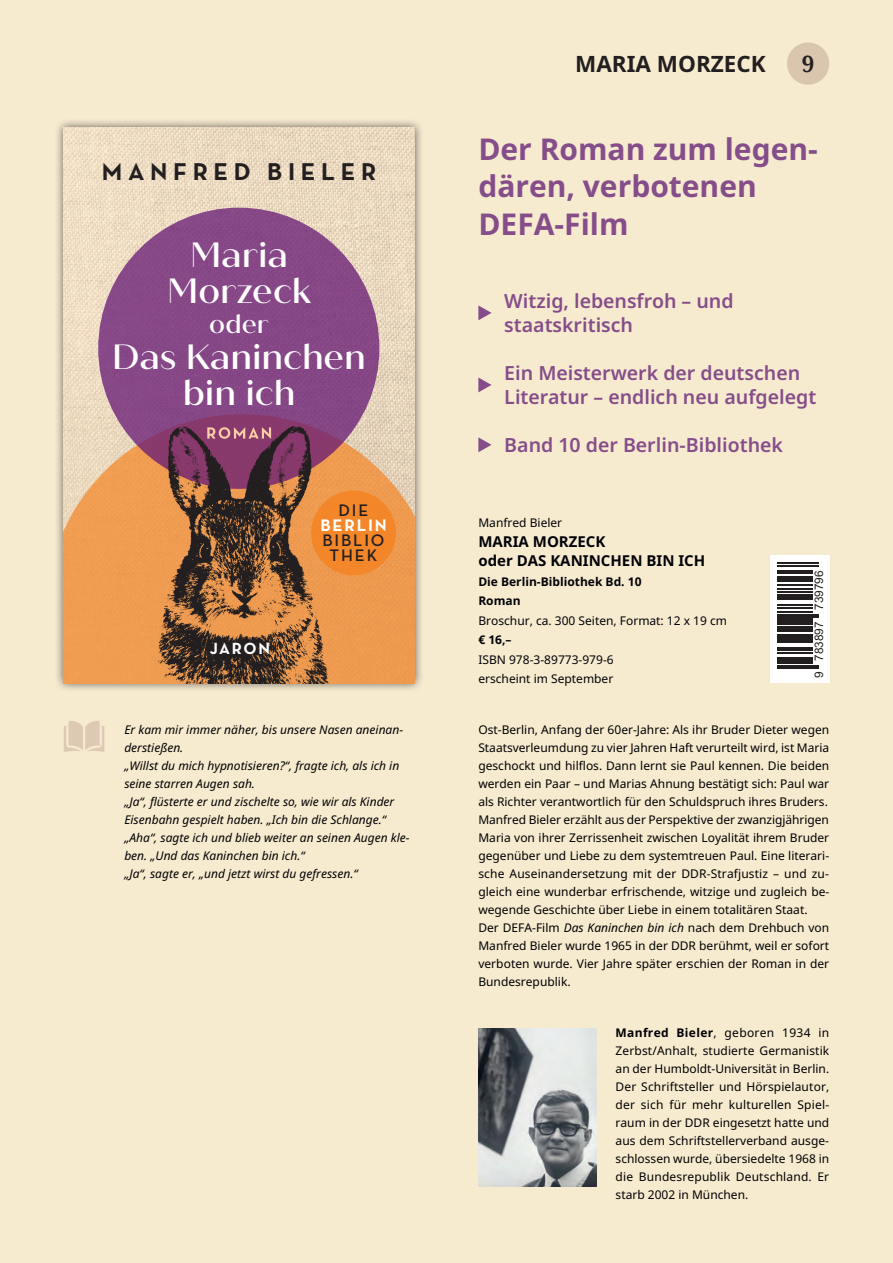
<style>
.page{position:relative;width:893px;height:1263px;background:#f6eacf}
.page>*{position:absolute;margin:0;border:0;box-sizing:border-box;transform-origin:0 0}
.t1{font:500 35.1px/36.2px "Quiche Sans";color:#fff;text-align:center}
.t2{font:700 30px/37.5px "Noto Sans";color:#854d8a}
.t3{font:500 25.8px "Quiche Sans";color:#fff}
.t4{font:700 24.75px "Neutra Text TF";letter-spacing:.23em;color:#231f20}
.t5{font:700 22.5px "Noto Sans";color:#231f20}
.t6{font:700 22.5px "Noto Serif";color:#231f20}
.t7{font:600 19.5px/24px "Noto Sans";color:#854d8a}
.t8{font:600 16.95px/15.1px "Neutra Text TF";letter-spacing:.11em;color:#231f20;text-align:center}
.t9{font:700 16.95px "Neutra Text TF";letter-spacing:.105em;color:#fff}
.t10{font:700 16.5px "Neutra Text TF";letter-spacing:.1em;color:#fff}
.t11{font:700 15px/19.5px "Noto Sans";color:#000208}
.t12{font:12px/18px "Noto Sans";color:#000002}
.t13{font:italic 12px/18px "Noto Sans";color:#000002}
.t14{font:12px/19.5px "Noto Sans";color:#000208}
.t15{font:700 12px/19.5px "Noto Sans";color:#000208}
.t16{font:11.85px "Arial";color:#231f20}
.s1{font-style:italic}
.s2{font-weight:700}
</style>
<div class="page">
<div style="left:787px;top:43px;width:42px;height:42px;background:#dac5af;border-radius:50%"></div>
<div style="left:54px;top:118px;width:370px;height:574px;background:#231f20;opacity:.75"></div>
<img style="left:64px;top:128px;width:350px;height:286px">
<svg style="left:64px;top:414px;width:351px;height:269px;background:#eda868"></svg>
<div style="left:98px;top:208px;width:281px;height:281px;background:#874887;border-radius:50%"></div>
<img style="left:158px;top:408px;width:227px;height:275px">
<svg style="left:207px;top:427px;width:64px;height:12px"></svg>
<div style="left:311px;top:491px;width:85px;height:84px;background:#f38629;border-radius:50%"></div>
<img style="left:478px;top:1028px;width:118px;height:158px">
<svg style="left:64px;top:721px;width:40px;height:31px"></svg>
<svg style="left:478px;top:305px;width:13px;height:15px"></svg>
<svg style="left:478px;top:377px;width:13px;height:15px"></svg>
<svg style="left:478px;top:437px;width:13px;height:15px"></svg>
<svg style="left:770px;top:555px;width:60px;height:128px;background:#d9d8d8"></svg>
<hr style="left:777px;top:667px;width:41px;height:1px;background:#231f20">
<hr style="left:777px;top:665px;width:41px;height:1px;background:#231f20">
<hr style="left:777px;top:660px;width:35px;height:4px;background:#231f20">
<hr style="left:777px;top:657px;width:35px;height:2px;background:#231f20">
<hr style="left:777px;top:653px;width:35px;height:1px;background:#231f20">
<hr style="left:777px;top:649px;width:35px;height:1px;background:#231f20">
<hr style="left:777px;top:647px;width:35px;height:1px;background:#231f20">
<hr style="left:777px;top:642px;width:35px;height:1px;background:#231f20">
<hr style="left:777px;top:638px;width:35px;height:3px;background:#231f20">
<hr style="left:777px;top:634px;width:35px;height:3px;background:#231f20">
<hr style="left:777px;top:631px;width:35px;height:1px;background:#231f20">
<hr style="left:777px;top:626px;width:35px;height:3px;background:#231f20">
<hr style="left:777px;top:622px;width:35px;height:3px;background:#231f20">
<hr style="left:777px;top:618px;width:35px;height:3px;background:#231f20">
<hr style="left:777px;top:616px;width:41px;height:1px;background:#231f20">
<hr style="left:777px;top:614px;width:41px;height:1px;background:#231f20">
<hr style="left:777px;top:612px;width:35px;height:1px;background:#231f20">
<hr style="left:777px;top:607px;width:35px;height:1px;background:#231f20">
<hr style="left:777px;top:604px;width:35px;height:1px;background:#231f20">
<hr style="left:777px;top:598px;width:35px;height:1px;background:#231f20">
<hr style="left:777px;top:594px;width:35px;height:3px;background:#231f20">
<hr style="left:777px;top:592px;width:35px;height:1px;background:#231f20">
<hr style="left:777px;top:588px;width:35px;height:1px;background:#231f20">
<hr style="left:777px;top:584px;width:35px;height:1px;background:#231f20">
<hr style="left:777px;top:578px;width:35px;height:4px;background:#231f20">
<hr style="left:777px;top:576px;width:35px;height:1px;background:#231f20">
<hr style="left:777px;top:573px;width:35px;height:1px;background:#231f20">
<hr style="left:777px;top:571px;width:35px;height:1px;background:#231f20">
<hr style="left:777px;top:565px;width:41px;height:1px;background:#231f20">
<hr style="left:777px;top:563px;width:41px;height:1px;background:#231f20">
<h3 class="t4" style="left:102px;top:156px;width:276px">MANFRED BIELER</h3>
<h1 class="t1" style="left:167px;top:237px;width:145px">Maria<br>Morzeck</h1>
<h3 class="t3" style="left:209px;top:309px;width:61px">oder</h3>
<h1 class="t1" style="left:112px;top:339px;width:255px">Das Kaninchen bin ich</h1>
<h3 class="t10" style="left:210px;top:638px;width:62px">JARON</h3>
<h3 class="t8" style="left:338px;top:502px;width:31px">DIE</h3>
<h3 class="t9" style="left:320px;top:515px;width:68px">BERLIN</h3>
<h3 class="t8" style="left:322px;top:532px;width:64px">BIBLIO<br>THEK</h3>
<p class="t13" style="left:124px;top:720px;width:287px">Er kam mir immer näher, bis unsere Nasen aneinan&shy;derstießen.<br>„Willst du mich hypnotisieren?“, fragte ich, als ich in seine starren Augen sah.<br>„Ja“, flüsterte er und zischelte so, wie wir als Kinder Eisenbahn gespielt haben. „Ich bin die Schlange.“ „Aha“, sagte ich und blieb weiter an seinen Augen kle&shy;ben. „Und das Kaninchen bin ich.“<br>„Ja“, sagte er, „und jetzt wirst du gefressen.“</p>
<h3 class="t5" style="left:575px;top:51px;width:192px">MARIA MORZECK</h3>
<h3 class="t6" style="left:802px;top:48px;width:14px">9</h3>
<h2 class="t2" style="left:478px;top:131px;width:341px">Der Roman zum legen&shy;dären, verbotenen<br>DEFA-Film</h2>
<h3 class="t7" style="left:504px;top:289px;width:231px">Witzig, lebensfroh – und staatskritisch</h3>
<h3 class="t7" style="left:504px;top:361px;width:313px">Ein Meisterwerk der deutschen<br>Literatur – endlich neu aufgelegt</h3>
<h3 class="t7" style="left:504px;top:433px;width:280px">Band 10 der Berlin-Bibliothek</h3>
<p class="t14" style="left:478px;top:513px;width:85px">Manfred Bieler</p>
<p class="t11" style="left:478px;top:532px;width:228px">MARIA MORZECK<br>oder DAS KANINCHEN BIN ICH</p>
<p class="t15" style="left:478px;top:572px;width:165px">Die Berlin-Bibliothek Bd. 10<br>Roman</p>
<p class="t14" style="left:478px;top:611px;width:250px">Broschur, ca. 300 Seiten, Format: 12 x 19 cm</p>
<p class="t15" style="left:478px;top:630px;width:35px">€ 16,–</p>
<p class="t14" style="left:478px;top:650px;width:137px">ISBN 978-3-89773-979-6 erscheint im September</p>
<p class="t16" style="left:811px;top:678px;width:109px;rotate:-90deg">9 783897 739796</p>
<p class="t12" style="left:478px;top:720px;width:353px">Ost-Berlin, Anfang der 60er-Jahre: Als ihr Bruder Dieter wegen Staatsverleumdung zu vier Jahren Haft verurteilt wird, ist Maria geschockt und hilflos. Dann lernt sie Paul kennen. Die beiden werden ein Paar – und Marias Ahnung bestätigt sich: Paul war als Richter verantwortlich für den Schuldspruch ihres Bruders.<br>Manfred Bieler erzählt aus der Perspektive der zwanzigjährigen Maria von ihrer Zerrissenheit zwischen Loyalität ihrem Bruder gegenüber und Liebe zu dem systemtreuen Paul. Eine literari&shy;sche Auseinandersetzung mit der DDR-Strafjustiz – und zu&shy;gleich eine wunderbar erfrischende, witzige und zugleich be&shy;wegende Geschichte über Liebe in einem totalitären Staat.<br>Der DEFA-Film <span class="s1">Das Kaninchen bin ich</span> nach dem Drehbuch von Manfred Bieler wurde 1965 in der DDR berühmt, weil er sofort verboten wurde. Vier Jahre später erschien der Roman in der Bundesrepublik.</p>
<p class="t12" style="left:616px;top:1024px;width:215px;text-align:justify"><span class="s2">Manfred Bieler</span>, geboren 1934 in Zerbst/Anhalt, studierte Germanistik an der Humboldt-Universität in Berlin.<br>Der Schriftsteller und Hörspielautor, der sich für mehr kulturellen Spiel&shy;raum in der DDR eingesetzt hatte und aus dem Schriftstellerverband ausge&shy;schlossen wurde, übersiedelte 1968 in die Bundesrepublik Deutschland. Er starb 2002 in München.</p>
</div>
